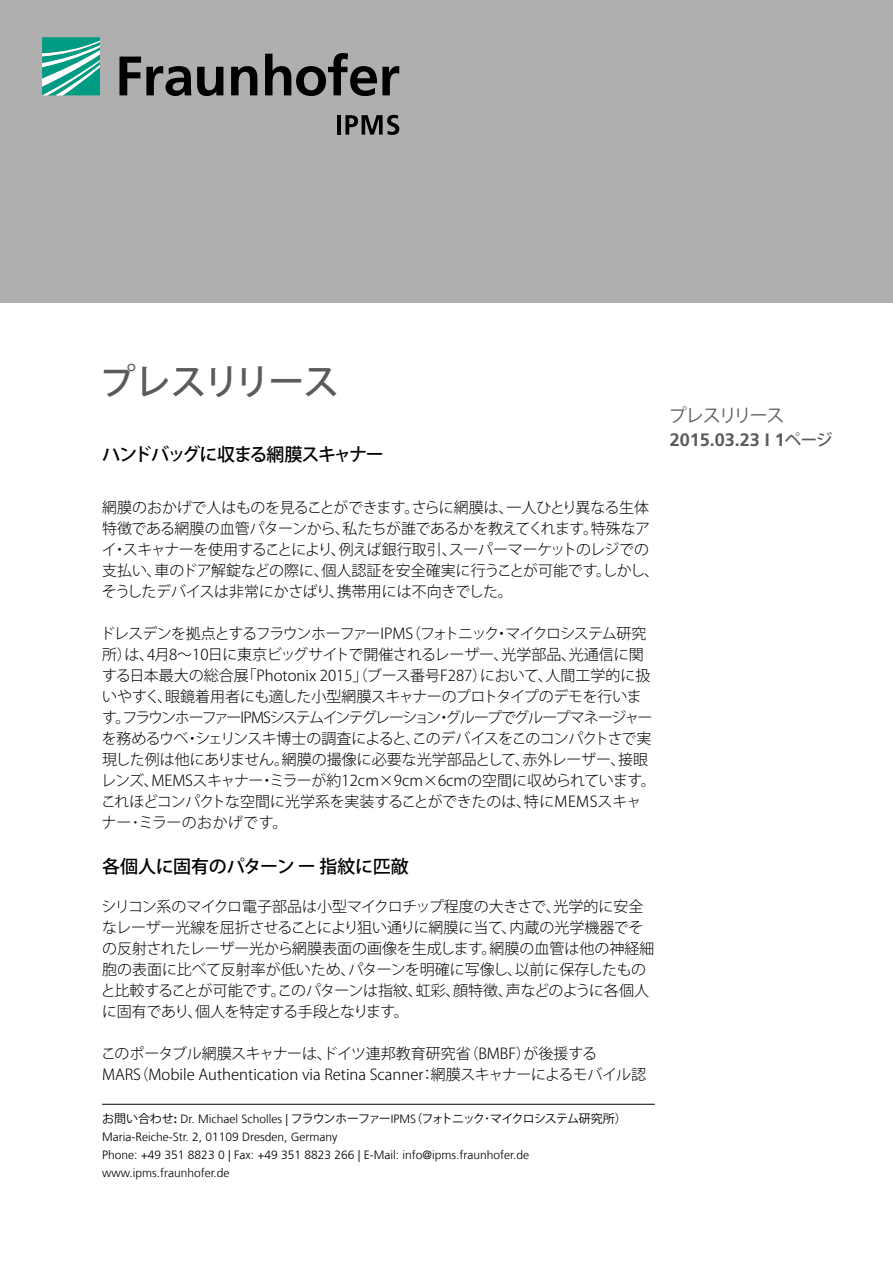
<style>
.page{position:relative;width:893px;height:1263px;background:#fff}
.page>*{position:absolute;margin:0;border:0;box-sizing:border-box;transform-origin:0 0}
.t1{font:500 36px "Koz Go Pro";letter-spacing:-.04em;color:#5c5a5a}
.t2{font:500 18px "Koz Go Pro";letter-spacing:-.045em;color:#000}
.t3{font:500 18px "Koz Go Pro";letter-spacing:-.015em;color:#000}
.t4{font:700 18px "Frutiger LT Com";color:#5c5a5a}
.t5{font:18px "Koz Go Pro";letter-spacing:-.09em;color:#5c5a5a}
.t6{font:300 15px/21px "Koz Go Pro";letter-spacing:-.02em;color:#000}
.t7{font:300 15px/21px "Koz Go Pro";color:#000}
.t8{font:300 12px/18px "Frutiger LT Com";color:#000}
.t9{font:12px "Koz Go Pro";letter-spacing:-.075em;color:#000}
.s1{font-family:"Frutiger LT Com";font-weight:700}
.s2{font-family:"Frutiger LT Com";font-weight:300}
.s3{font-family:"Koz Go Pro";font-weight:500;font-size:16.5px}
</style>
<div class="page">
<div style="left:0;top:0;width:893px;height:302px;background:#afafb0"></div>
<svg style="left:43px;top:37px;width:57px;height:58px;background:#4ab6a6"></svg>
<svg style="left:120px;top:53px;width:279px;height:43px"></svg>
<hr style="left:337px;top:115px;width:4px;height:20px;background:#000">
<svg style="left:345px;top:115px;width:54px;height:20px"></svg>
<hr style="left:102px;top:1104px;width:553px;height:1px;background:#000">
<h1 class="t1" style="left:100px;top:358px;width:241px">プレスリリース</h1>
<p class="t2" style="left:102px;top:443px;width:283px">ハンドバッグに収まる網膜スキャナー</p>
<p class="t6" style="left:102px;top:497px;width:559px">網膜のおかげで人はものを見ることができます。さらに網膜は、一人ひとり異なる生体特徴である網膜の血管パターンから、私たちが誰であるかを教えてくれます。特殊なアイ・スキャナーを使用することにより、例えば銀行取引、スーパーマーケットのレジでの支払い、車のドア解錠などの際に、個人認証を安全確実に行うことが可能です。しかし、そうしたデバイスは非常にかさばり、携帯用には不向きでした。</p>
<p class="t6" style="left:100px;top:623px;width:557px">ドレスデンを拠点とするフラウンホーファーIPMS（フォトニック・マイクロシステム研究所）は、4月8～10日に東京ビッグサイトで開催されるレーザー、光学部品、光通信に関する日本最大の総合展「Photonix 2015」（ブース番号F287）において、人間工学的に扱いやすく、眼鏡着用者にも適した小型網膜スキャナーのプロトタイプのデモを行います。フラウンホーファーIPMSシステムインテグレーション・グループでグループマネージャーを務めるウベ・シェリンスキ博士の調査によると、このデバイスをこのコンパクトさで実現した例は他にありません。網膜の撮像に必要な光学部品として、赤外レーザー、接眼レンズ、MEMSスキャナー・ミラーが約12cm×9cm×6cmの空間に収められています。これほどコンパクトな空間に光学系を実装することができたのは、特にMEMSスキャナー･ミラーのおかげです。</p>
<p class="t3" style="left:102px;top:855px;width:308px">各個人に固有のパターン ー 指紋に匹敵</p>
<p class="t6" style="left:101px;top:896px;width:555px">シリコン系のマイクロ電子部品は小型マイクロチップ程度の大きさで、光学的に安全なレーザー光線を屈折させることにより狙い通りに網膜に当て、内蔵の光学機器でその反射されたレーザー光から網膜表面の画像を生成します。網膜の血管は他の神経細胞の表面に比べて反射率が低いため、パターンを明確に写像し、以前に保存したものと比較することが可能です。このパターンは指紋、虹彩、顔特徴、声などのように各個人に固有であり、個人を特定する手段となります。</p>
<p class="t7" style="left:101px;top:1043px;width:547px">このポータブル網膜スキャナーは、ドイツ連邦教育研究省（BMBF）が後援する<br>MARS（Mobile Authentication via Retina Scanner：網膜スキャナーによるモバイル認</p>
<p class="t9" style="left:102px;top:1111px;width:526px">お問い合わせ<span class="s1">:</span> <span class="s2">Dr. Michael Scholles |</span> フラウンホーファー<span class="s2">IPMS</span>（フォトニック･マイクロシステム研究所）</p>
<p class="t8" style="left:102px;top:1128px;width:429px">Maria-Reiche-Str. 2, 01109 Dresden, Germany<br>Phone: +49 351 8823 0 | Fax: +49 351 8823 266 | E-Mail: info@ipms.fraunhofer.de www.ipms.fraunhofer.de</p>
<p class="t5" style="left:669px;top:404px;width:117px">プレスリリース</p>
<p class="t4" style="left:670px;top:429px;width:164px">2015.03.23 I 1<span class="s3">ページ</span></p>
</div>
